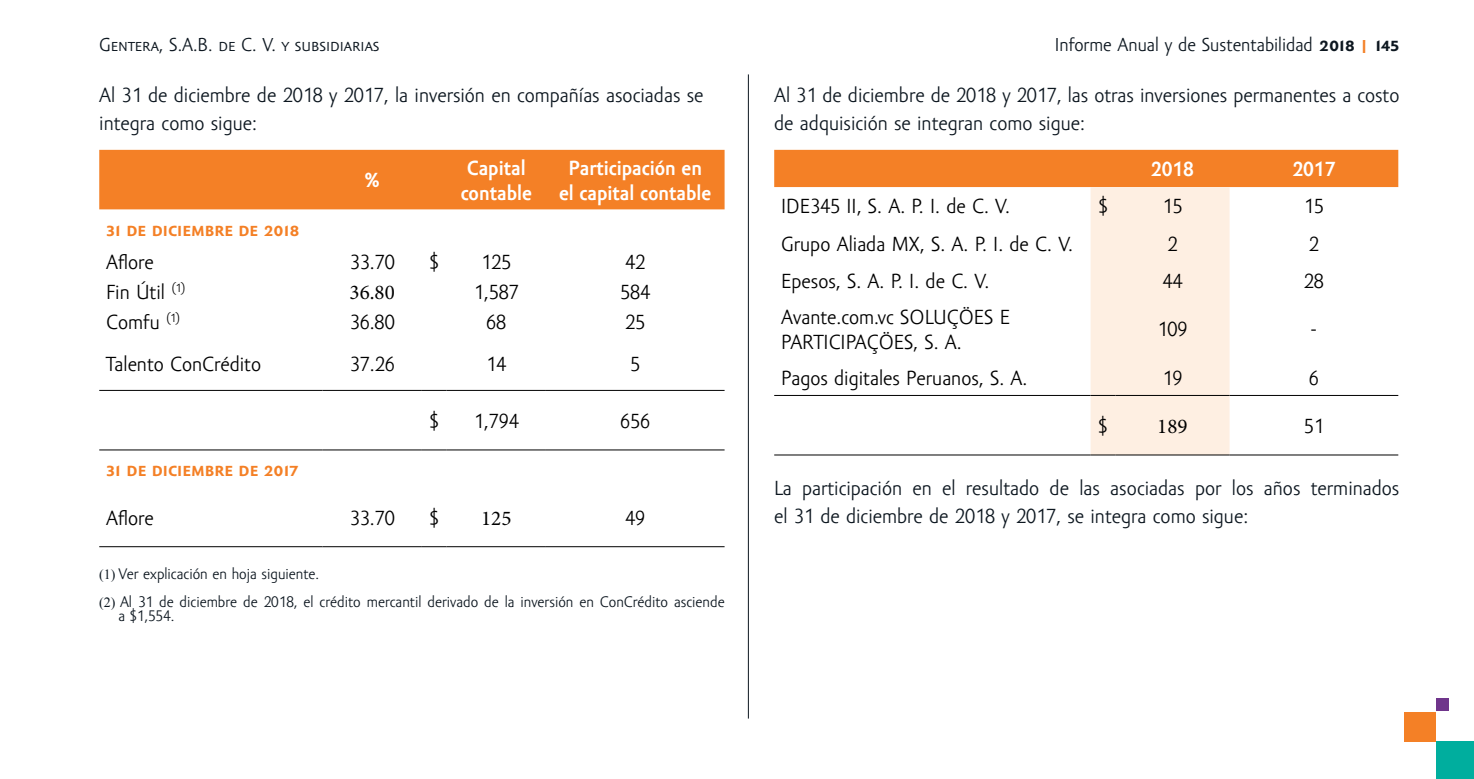
<style>
.page{position:relative;width:1474px;height:779px;background:#fff}
.page>*{position:absolute;margin:0;border:0;box-sizing:border-box;transform-origin:0 0}
.Body_Text_3{font:21px/28px "Amor Sans Pro";color:#0d1720}
.t1{font:21px/25.2px "Amor Sans Pro";color:#000}
.t2{font:700 21px/25.2px "Amor Sans Pro";color:#fff}
.t3{font:700 21px "Amor Sans Pro";color:#f48026}
.t4{font:21px "Minion Pro";color:#000}
.t5{font:19.25px "Amor Sans Pro";color:#0d1720}
.List_Paragraph{font:15.75px/14px "Amor Sans Pro";color:#0d1720}
.s1{font-weight:700;font-size:21.18px}
.s2{font-weight:700;color:#f48026}
.s3{font-family:"Times New Roman";font-size:14px}
</style>
<div class="page">
<div style="left:1435px;top:741px;width:38px;height:38px;background:#00ae9e"></div>
<div style="left:1435px;top:698px;width:13px;height:13px;background:#6f358b"></div>
<div style="left:1404px;top:711px;width:31px;height:30px;background:#f48026"></div>
<div style="left:99px;top:150px;width:625px;height:59px;background:#f48026"></div>
<hr style="left:99px;top:390px;width:223px;height:1px;background:#000">
<hr style="left:322px;top:390px;width:100px;height:1px;background:#000">
<svg style="left:422px;top:390px;width:24px;height:1px"></svg>
<hr style="left:446px;top:390px;width:100px;height:1px;background:#000">
<hr style="left:546px;top:390px;width:178px;height:1px;background:#000">
<hr style="left:99px;top:449px;width:223px;height:1px;background:#000">
<hr style="left:322px;top:449px;width:100px;height:1px;background:#000">
<svg style="left:422px;top:449px;width:24px;height:1px"></svg>
<hr style="left:446px;top:449px;width:100px;height:1px;background:#000">
<hr style="left:546px;top:449px;width:178px;height:1px;background:#000">
<hr style="left:99px;top:546px;width:223px;height:1px;background:#000">
<hr style="left:322px;top:546px;width:100px;height:1px;background:#000">
<svg style="left:422px;top:546px;width:24px;height:1px"></svg>
<hr style="left:446px;top:546px;width:100px;height:1px;background:#000">
<hr style="left:546px;top:546px;width:178px;height:1px;background:#000">
<svg style="left:774px;top:150px;width:624px;height:305px"></svg>
<hr style="left:1115px;top:395px;width:114px;height:1px;background:#000">
<hr style="left:1229px;top:395px;width:169px;height:1px;background:#000">
<hr style="left:748px;top:74px;width:1px;height:644px;background:#0d1720">
<p class="t5" style="left:99px;top:34px;width:282px">Gentera, S.A.B. de C. V. y subsidiarias</p>
<p class="t5" style="left:1054px;top:34px;width:346px">Informe Anual y de Sustentabilidad <span class="s1">2018</span> <span class="s2">I</span> <span class="s1">145</span></p>
<p class="Body_Text_3" style="left:99px;top:82px;width:606px">Al 31 de diciembre de 2018 y 2017, la inversión en compañías asociadas se integra como sigue:</p>
<p class="t2" style="left:365px;top:168px;width:16px">%</p>
<p class="Body_Text_3" style="left:774px;top:82px;width:627px">Al 31 de diciembre de 2018 y 2017, las otras inversiones permanentes a costo de adquisición se integran como sigue:</p>
<p class="t2" style="left:1150px;top:157px;width:45px">2018</p>
<p class="t2" style="left:1292px;top:157px;width:45px">2017</p>
<p class="t1" style="left:781px;top:194px;width:230px">IDE345 II, S. A. P. I. de C. V.</p>
<p class="t1" style="left:1098px;top:194px;width:11px">$</p>
<p class="t1" style="left:1162px;top:194px;width:22px">15</p>
<p class="t1" style="left:1303px;top:194px;width:22px">15</p>
<p class="t1" style="left:781px;top:232px;width:293px">Grupo Aliada MX, S. A. P. I. de C. V.</p>
<p class="t1" style="left:1167px;top:232px;width:12px">2</p>
<p class="t1" style="left:1308px;top:232px;width:12px">2</p>
<p class="t1" style="left:781px;top:269px;width:209px">Epesos, S. A. P. I. de C. V.</p>
<p class="t1" style="left:1162px;top:269px;width:22px">44</p>
<p class="t1" style="left:1303px;top:269px;width:22px">28</p>
<p class="t1" style="left:781px;top:305px;width:230px">Avante.com.vc SOLUÇÖES E<br>PARTICIPAÇÖES, S. A.</p>
<p class="t2" style="left:460px;top:156px;width:73px">Capital contable</p>
<p class="t2" style="left:559px;top:156px;width:154px;text-align:center">Participación en el capital contable</p>
<p class="t3" style="left:106px;top:217px;width:195px">31 de diciembre de 2018</p>
<p class="t1" style="left:106px;top:250px;width:49px">Aflore</p>
<p class="t1" style="left:350px;top:250px;width:47px">33.70</p>
<p class="t1" style="left:429px;top:250px;width:11px">$</p>
<p class="t1" style="left:481px;top:250px;width:32px">125</p>
<p class="t1" style="left:625px;top:250px;width:22px">42</p>
<p class="t1" style="left:106px;top:280px;width:80px">Fin Útil <sup>(1)</sup></p>
<p class="t4" style="left:349px;top:278px;width:47px">36.80</p>
<p class="t1" style="left:474px;top:280px;width:47px">1,587</p>
<p class="t1" style="left:620px;top:280px;width:32px">584</p>
<p class="t1" style="left:106px;top:310px;width:75px">Comfu <sup>(1)</sup></p>
<p class="t1" style="left:350px;top:310px;width:47px">36.80</p>
<p class="t1" style="left:486px;top:310px;width:22px">68</p>
<p class="t1" style="left:625px;top:310px;width:22px">25</p>
<p class="t1" style="left:106px;top:352px;width:156px">Talento ConCrédito</p>
<p class="t1" style="left:350px;top:352px;width:47px">37.26</p>
<p class="t1" style="left:486px;top:352px;width:22px">14</p>
<p class="t1" style="left:630px;top:352px;width:12px">5</p>
<p class="t1" style="left:429px;top:409px;width:11px">$</p>
<p class="t1" style="left:474px;top:409px;width:47px">1,794</p>
<p class="t1" style="left:620px;top:409px;width:32px">656</p>
<p class="t3" style="left:106px;top:458px;width:193px">31 de diciembre de 2017</p>
<p class="t1" style="left:106px;top:506px;width:49px">Aflore</p>
<p class="t1" style="left:350px;top:506px;width:47px">33.70</p>
<p class="t1" style="left:429px;top:506px;width:11px">$</p>
<p class="t4" style="left:481px;top:504px;width:32px">125</p>
<p class="t1" style="left:625px;top:506px;width:22px">49</p>
<p class="List_Paragraph" style="left:99px;top:567px;width:221px"><span class="s3">(1)</span> Ver explicación en hoja siguiente.</p>
<p class="List_Paragraph" style="left:118px;top:595px;width:607px;text-indent:-19px"><span class="s3">(2)</span> Al 31 de diciembre de 2018, el crédito mercantil derivado de la inversión en ConCrédito asciende a $1,554.</p>
<p class="t1" style="left:1157px;top:317px;width:32px">109</p>
<p class="t1" style="left:1310px;top:317px;width:7px">-</p>
<p class="t1" style="left:781px;top:366px;width:248px">Pagos digitales Peruanos, S. A.</p>
<p class="t1" style="left:1162px;top:366px;width:22px">19</p>
<p class="t1" style="left:1308px;top:366px;width:12px">6</p>
<p class="t1" style="left:1098px;top:414px;width:11px">$</p>
<p class="t4" style="left:1157px;top:412px;width:32px">189</p>
<p class="t1" style="left:1303px;top:414px;width:22px">51</p>
<p class="Body_Text_3" style="left:774px;top:474px;width:626px">La participación en el resultado de las asociadas por los años terminados el 31 de diciembre de 2018 y 2017, se integra como sigue:</p>
</div>
